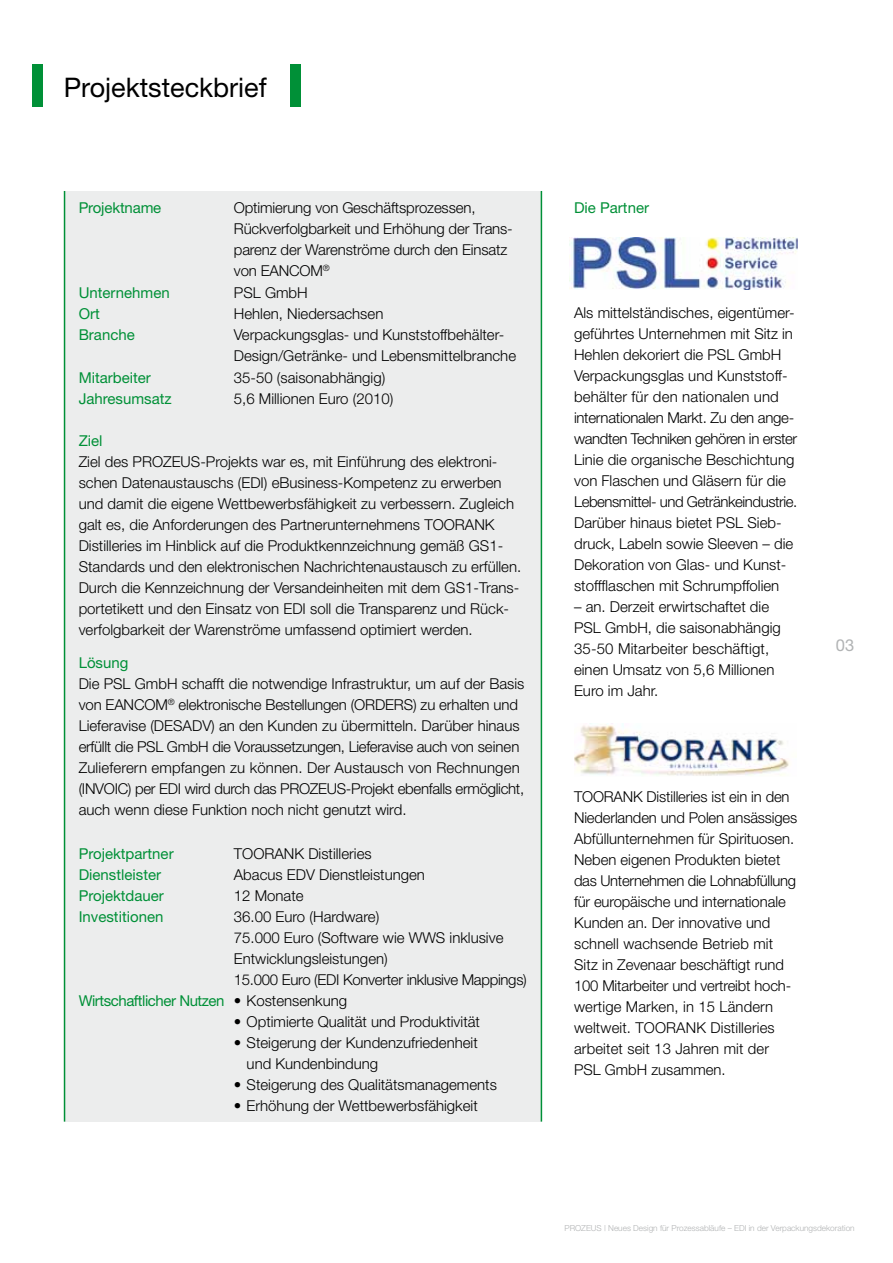
<style>
.page{position:relative;width:893px;height:1263px;background:#fff}
.page>*{position:absolute;margin:0;border:0;box-sizing:border-box;transform-origin:0 0}
.t1{font:27px "Helvetica Neue";color:#000}
.t2{font:16.5px "Helvetica Neue";color:#b1b3b4}
.t3{font:300 15px/21px "Helvetica Neue";color:#000}
.t4{font:15px "Helvetica Neue";color:#009037}
.t5{font:300 15px "Helvetica Neue";letter-spacing:-.02em;color:#000}
.t6{font:15px "Helvetica Neue";letter-spacing:-.03em;color:#009037}
.t7{font:300 8.25px "Helvetica Neue";color:#b1b3b4}
.s1{font-weight:300;color:#000}
</style>
<div class="page">
<img style="left:570px;top:237px;width:227px;height:52px">
<div style="left:64px;top:191px;width:478px;height:930px;background:#eceded"></div>
<hr style="left:64px;top:191px;width:1px;height:930px;background:#009037">
<hr style="left:541px;top:191px;width:1px;height:930px;background:#009037">
<div style="left:32px;top:64px;width:11px;height:42px;background:#009037"></div>
<div style="left:290px;top:64px;width:11px;height:42px;background:#009037"></div>
<img style="left:574px;top:723px;width:216px;height:53px">
<h1 class="t1" style="left:64px;top:72px;width:205px">Projektsteckbrief</h1>
<p class="t4" style="left:79px;top:198px;width:84px">Projektname</p>
<p class="t3" style="left:234px;top:196px;width:280px">Optimierung von Geschäftsprozessen, Rückverfolgbarkeit und Erhöhung der Trans&shy;parenz der Warenströme durch den Einsatz von EANCOM<sup>®</sup></p>
<p class="t4" style="left:79px;top:283px;width:93px">Unternehmen</p>
<p class="t3" style="left:234px;top:281px;width:75px">PSL GmbH</p>
<p class="t4" style="left:79px;top:305px;width:23px">Ort</p>
<p class="t3" style="left:234px;top:303px;width:151px">Hehlen, Niedersachsen</p>
<p class="t4" style="left:79px;top:326px;width:58px">Branche</p>
<p class="t3" style="left:234px;top:324px;width:284px">Verpackungsglas- und Kunststoffbehälter-<br>Design/Getränke- und Lebensmittelbranche</p>
<p class="t4" style="left:79px;top:368px;width:74px">Mitarbeiter</p>
<p class="t3" style="left:234px;top:366px;width:153px">35-50 (saisonabhängig)</p>
<p class="t4" style="left:79px;top:390px;width:95px">Jahresumsatz</p>
<p class="t3" style="left:234px;top:388px;width:161px">5,6 Millionen Euro (2010)</p>
<p class="t4" style="left:79px;top:432px;width:25px">Ziel</p>
<p class="t3" style="left:79px;top:451px;width:444px">Ziel des PROZEUS-Projekts war es, mit Einführung des elektroni&shy;schen Datenaustauschs (EDI) eBusiness-Kompetenz zu erwerben und damit die eigene Wettbewerbsfähigkeit zu verbessern. Zugleich galt es, die Anforderungen des Partnerunternehmens TOORANK Distilleries im Hinblick auf die Produktkennzeichnung gemäß GS1- Standards und den elektronischen Nachrichtenaustausch zu erfüllen.<br>Durch die Kennzeichnung der Versandeinheiten mit dem GS1-Trans&shy;portetikett und den Einsatz von EDI soll die Transparenz und Rück&shy;verfolgbarkeit der Warenströme umfassend optimiert werden.</p>
<p class="t4" style="left:79px;top:654px;width:51px">Lösung</p>
<p class="t3" style="left:79px;top:673px;width:447px">Die PSL GmbH schafft die notwendige Infrastruktur, um auf der Basis von EANCOM<sup>®</sup> elektronische Bestellungen (ORDERS) zu erhalten und Lieferavise (DESADV) an den Kunden zu übermitteln. Darüber hinaus erfüllt die PSL GmbH die Voraussetzungen, Lieferavise auch von seinen Zulieferern empfangen zu können. Der Austausch von Rechnungen (INVOIC) per EDI wird durch das PROZEUS-Projekt ebenfalls ermöglicht, auch wenn diese Funktion noch nicht genutzt wird.</p>
<p class="t4" style="left:79px;top:844px;width:97px">Projektpartner</p>
<p class="t3" style="left:234px;top:842px;width:139px">TOORANK Distilleries</p>
<p class="t4" style="left:79px;top:865px;width:84px">Dienstleister</p>
<p class="t3" style="left:234px;top:863px;width:193px">Abacus EDV Dienstleistungen</p>
<p class="t4" style="left:79px;top:886px;width:87px">Projektdauer</p>
<p class="t3" style="left:234px;top:884px;width:71px">12 Monate</p>
<p class="t4" style="left:79px;top:907px;width:86px">Investitionen</p>
<p class="t3" style="left:234px;top:905px;width:147px">36.00 Euro (Hardware)</p>
<p class="t3" style="left:234px;top:926px;width:271px">75.000 Euro (Software wie WWS inklusive</p>
<p class="t3" style="left:234px;top:947px;width:155px">Entwicklungsleistungen)</p>
<p class="t5" style="left:234px;top:970px;width:294px">15.000 Euro (EDI Konverter inklusive Mappings)</p>
<p class="t6" style="left:79px;top:991px;width:270px">Wirtschaftlicher Nutzen <span class="s1">• Kostensenkung</span></p>
<p class="t3" style="left:234px;top:1010px;width:248px">• Optimierte Qualität und Produktivität</p>
<p class="t3" style="left:247px;top:1031px;width:233px;text-indent:-13px">• Steigerung der Kundenzufriedenheit und Kundenbindung</p>
<p class="t3" style="left:234px;top:1073px;width:265px">• Steigerung des Qualitätsmanagements</p>
<p class="t3" style="left:234px;top:1094px;width:245px">• Erhöhung der Wettbewerbsfähigkeit</p>
<p class="t4" style="left:574px;top:198px;width:77px">Die Partner</p>
<p class="t3" style="left:574px;top:301px;width:225px">Als mittelständisches, eigentümer&shy;geführtes Unternehmen mit Sitz in Hehlen dekoriert die PSL GmbH Verpackungsglas und Kunststoff&shy;behälter für den nationalen und internationalen Markt. Zu den ange&shy;wandten Techniken gehören in erster Linie die organische Beschichtung von Flaschen und Gläsern für die Lebensmittel- und Getränkeindustrie.<br>Darüber hinaus bietet PSL Sieb&shy;druck, Labeln sowie Sleeven – die Dekoration von Glas- und Kunst&shy;stoffflaschen mit Schrumpffolien</p>
<p class="t3" style="left:574px;top:595px;width:208px">– an. Derzeit erwirtschaftet die<br>PSL GmbH, die saisonabhängig<br>35-50 Mitarbeiter beschäftigt, einen Umsatz von 5,6 Millionen<br>Euro im Jahr.</p>
<p class="t3" style="left:574px;top:786px;width:225px">TOORANK Distilleries ist ein in den<br>Niederlanden und Polen ansässiges<br>Abfüllunternehmen für Spirituosen.<br>Neben eigenen Produkten bietet das Unternehmen die Lohnabfüllung für europäische und internationale<br>Kunden an. Der innovative und schnell wachsende Betrieb mit<br>Sitz in Zevenaar beschäftigt rund<br>100 Mitarbeiter und vertreibt hoch&shy;wertige Marken, in 15 Ländern weltweit. TOORANK Distilleries arbeitet seit 13 Jahren mit der<br>PSL GmbH zusammen.</p>
<p class="t2" style="left:836px;top:635px;width:20px">03</p>
<p class="t7" style="left:564px;top:1223px;width:292px">PROZEUS | Neues Design für Prozessabläufe – EDI in der Verpackungsdekoration</p>
</div>
